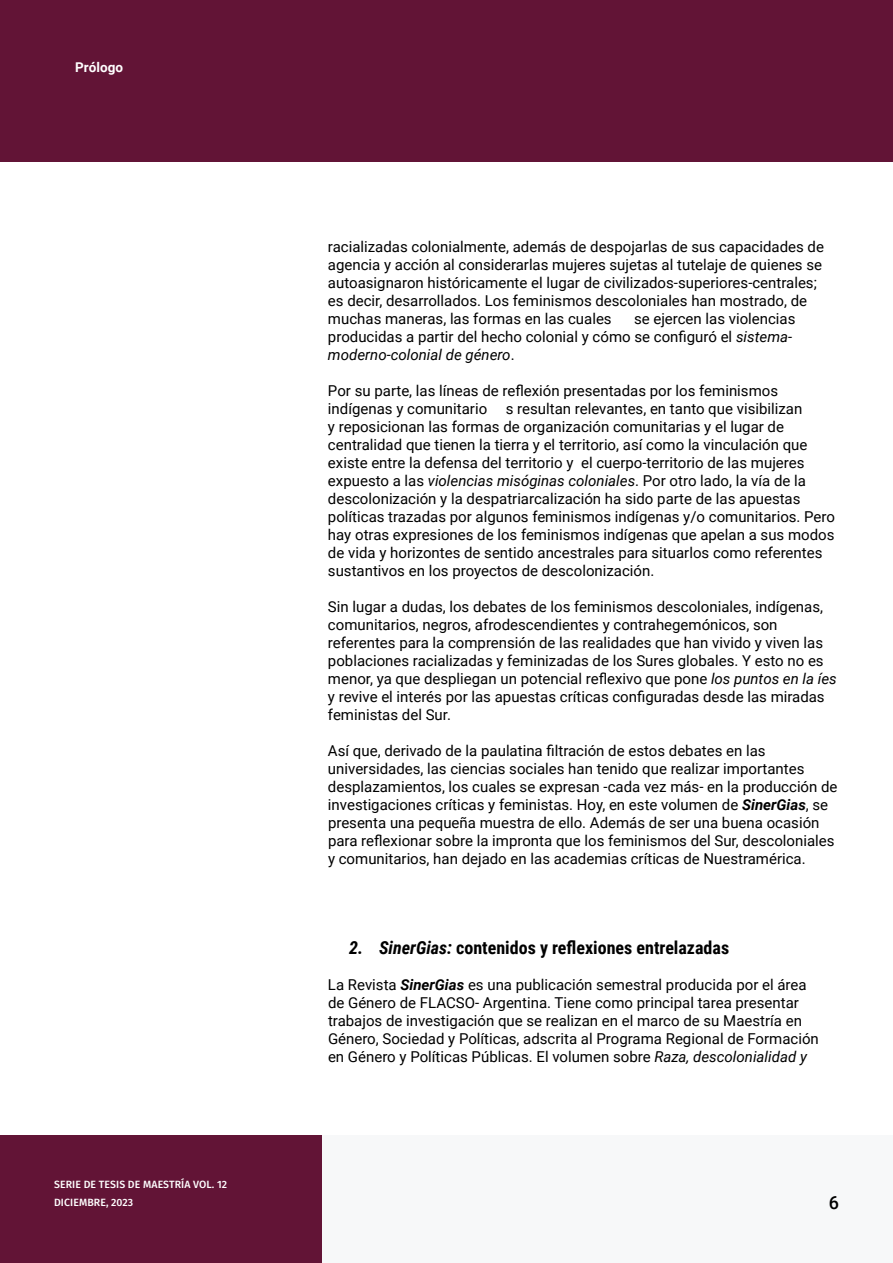
<style>
.page{position:relative;width:893px;height:1263px;background:#fff}
.page>*{position:absolute;margin:0;border:0;box-sizing:border-box;transform-origin:0 0}
.t1{font:700 18px "Roboto Condensed";color:#000}
.t2{font:500 18px "Roboto";color:#000}
.t3{font:15px/18px "Roboto";color:#000}
.t4{font:700 13.5px "Roboto";color:#fff}
.t5{font:500 10.5px/18px "Fira Sans";letter-spacing:.01em;color:#fff}
.s1{font-style:italic}
.s2{font-weight:700;font-style:italic}
</style>
<div class="page">
<div style="left:322px;top:1135px;width:571px;height:128px;background:#f7f8f9"></div>
<div style="left:0;top:1135px;width:322px;height:128px;background:#621436"></div>
<div style="left:0;top:0;width:893px;height:162px;background:#621436"></div>
<p class="t4" style="left:75px;top:58px;width:49px">Prólogo</p>
<p class="t5" style="left:54px;top:1175px;width:175px">SERIE DE TESIS DE MAESTRÍA VOL. 12<br>DICIEMBRE, 2023</p>
<p class="t3" style="left:328px;top:237px;width:497px">racializadas colonialmente, además de despojarlas de sus capacidades de agencia y acción al considerarlas mujeres sujetas al tutelaje de quienes se autoasignaron históricamente el lugar de civilizados-superiores-centrales; es decir, desarrollados. Los feminismos descoloniales han mostrado, de muchas maneras, las formas en las cuales</p>
<p class="t3" style="left:328px;top:309px;width:469px;text-indent:306px">se ejercen las violencias producidas a partir del hecho colonial y cómo se configuró el <span class="s1">sistema&shy;moderno-colonial de género</span>.</p>
<p class="t3" style="left:328px;top:381px;width:509px">Por su parte, las líneas de reflexión presentadas por los feminismos indígenas y comunitario s resultan relevantes, en tanto que visibilizan<br>y reposicionan las formas de organización comunitarias y el lugar de centralidad que tienen la tierra y el territorio, así como la vinculación que existe entre la defensa del territorio y el cuerpo-territorio de las mujeres expuesto a las <span class="s1">violencias misóginas coloniales</span>. Por otro lado, la vía de la descolonización y la despatriarcalización ha sido parte de las apuestas políticas trazadas por algunos feminismos indígenas y/o comunitarios. Pero hay otras expresiones de los feminismos indígenas que apelan a sus modos de vida y horizontes de sentido ancestrales para situarlos como referentes sustantivos en los proyectos de descolonización.</p>
<p class="t3" style="left:328px;top:597px;width:510px">Sin lugar a dudas, los debates de los feminismos descoloniales, indígenas, comunitarios, negros, afrodescendientes y contrahegemónicos, son referentes para la comprensión de las realidades que han vivido y viven las poblaciones racializadas y feminizadas de los Sures globales. Y esto no es menor, ya que despliegan un potencial reflexivo que pone <span class="s1">los puntos en la íes </span>y revive el interés por las apuestas críticas configuradas desde las miradas feministas del Sur.</p>
<p class="t3" style="left:328px;top:741px;width:511px">Así que, derivado de la paulatina filtración de estos debates en las universidades, las ciencias sociales han tenido que realizar importantes desplazamientos, los cuales se expresan -cada vez más- en la producción de investigaciones críticas y feministas. Hoy, en este volumen de <span class="s2">SinerGias</span>, se presenta una pequeña muestra de ello. Además de ser una buena ocasión para reflexionar sobre la impronta que los feminismos del Sur, descoloniales y comunitarios, han dejado en las academias críticas de Nuestramérica.</p>
<p class="t1" style="left:349px;top:935px;width:381px"><span class="s1">2. SinerGias:</span> contenidos y reflexiones entrelazadas</p>
<p class="t3" style="left:328px;top:975px;width:492px">La Revista <span class="s2">SinerGias</span> es una publicación semestral producida por el área de Género de FLACSO- Argentina. Tiene como principal tarea presentar trabajos de investigación que se realizan en el marco de su Maestría en Género, Sociedad y Políticas, adscrita al Programa Regional de Formación en Género y Políticas Públicas. El volumen sobre <span class="s1">Raza, descolonialidad y</span></p>
<p class="t2" style="left:829px;top:1190px;width:12px">6</p>
</div>
